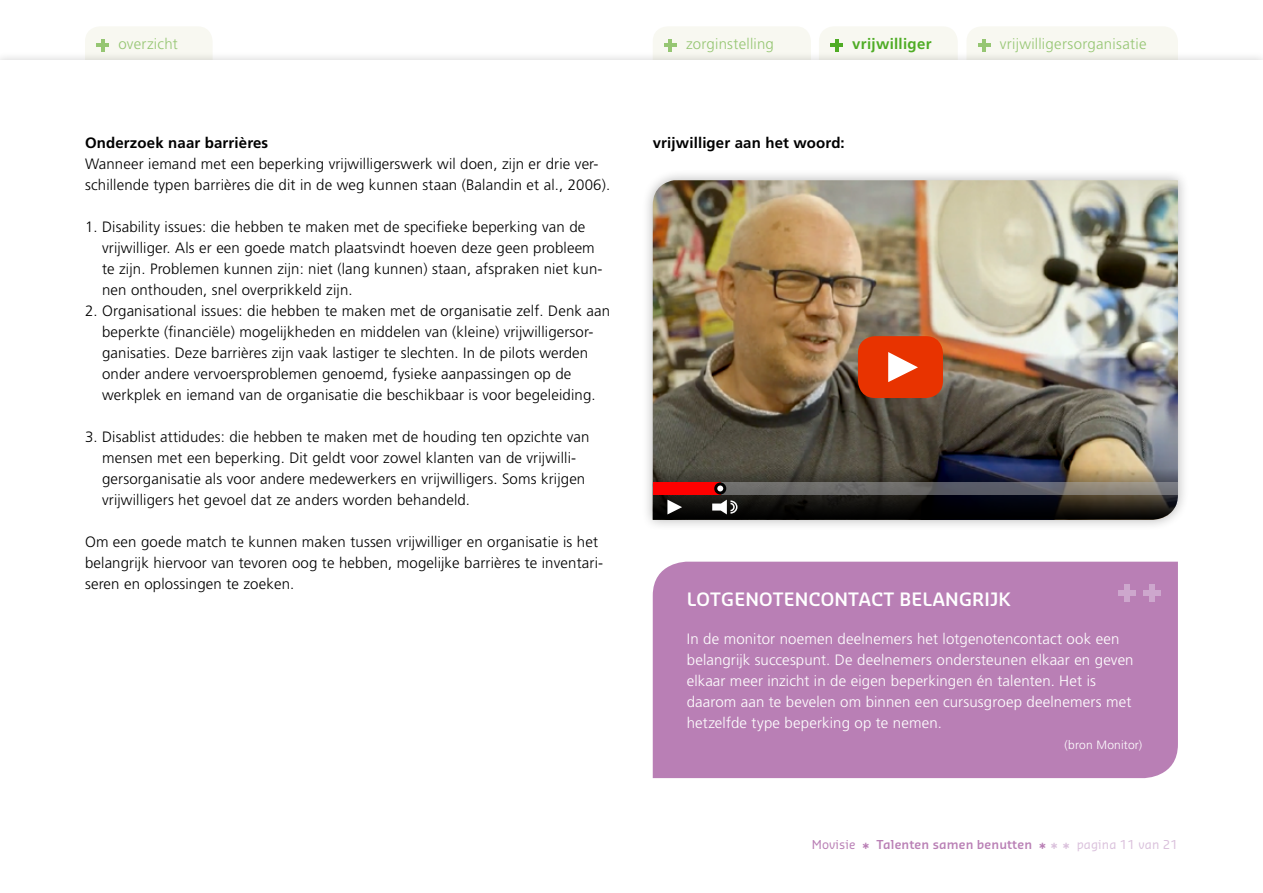
<style>
.page{position:relative;width:1263px;height:893px;background:#fff}
.page>*{position:absolute;margin:0;border:0;box-sizing:border-box;transform-origin:0 0}
.t1{font:600 18px "Sansa";letter-spacing:.01em;color:#fff}
.t2{font:300 15px/21px "Frutiger";letter-spacing:.01em;color:#000}
.t3{font:300 15px/21px "Frutiger";letter-spacing:.01em;color:#fff}
.t4{font:300 15px "Frutiger";letter-spacing:.015em;color:#96c673}
.t5{font:700 15px "Frutiger";letter-spacing:.01em;color:#000}
.t6{font:700 15px "Frutiger";letter-spacing:.02em;color:#4fac25}
.t7{font:600 12px "Sansa";letter-spacing:.01em;color:#b97fb5}
.t8{font:300 12px "Frutiger";letter-spacing:.015em;color:#fff}
.s1{font-weight:400}
.s2{font-size:15px}
.s3{font-size:15px;color:#dac1dc}
.s4{font-weight:400;color:#dac1dc}
</style>
<div class="page">
<div style="left:85px;top:27px;width:127px;height:23px;background:#f8f8f1"></div>
<hr style="left:101px;top:39px;width:4px;height:12px;background:#96c673">
<hr style="left:96px;top:43px;width:13px;height:4px;background:#96c673">
<div style="left:967px;top:27px;width:211px;height:23px;background:#f8f8f1"></div>
<hr style="left:982px;top:39px;width:4px;height:12px;background:#96c673">
<hr style="left:978px;top:43px;width:12px;height:4px;background:#96c673">
<div style="left:819px;top:27px;width:139px;height:23px;background:#f8f8f1"></div>
<hr style="left:830px;top:43px;width:13px;height:4px;background:#4fac25">
<div style="left:653px;top:27px;width:158px;height:23px;background:#f8f8f1"></div>
<hr style="left:668px;top:39px;width:4px;height:12px;background:#96c673">
<hr style="left:664px;top:43px;width:13px;height:4px;background:#96c673">
<div style="left:641px;top:169px;width:549px;height:363px;background:#000;opacity:.3"></div>
<img style="left:653px;top:180px;width:525px;height:285px">
<div style="left:858px;top:336px;width:85px;height:62px;background:#e83300;border-radius:17px"></div>
<svg style="left:888px;top:352px;width:30px;height:30px"></svg>
<svg style="left:653px;top:465px;width:525px;height:55px;background:#403735"></svg>
<div style="left:653px;top:562px;width:525px;height:216px;background:#b97fb5"></div>
<div style="left:1149px;top:585px;width:5px;height:17px;background:#cda7cd"></div>
<div style="left:1143px;top:591px;width:17px;height:5px;background:#cda7cd"></div>
<div style="left:1124px;top:585px;width:5px;height:17px;background:#cda7cd"></div>
<div style="left:1118px;top:591px;width:17px;height:5px;background:#cda7cd"></div>
<p class="t4" style="left:118px;top:36px;width:61px">overzicht</p>
<p class="t4" style="left:686px;top:36px;width:89px">zorginstelling</p>
<p class="t6" style="left:852px;top:35px;width:81px">vrijwilliger</p>
<p class="t4" style="left:1000px;top:36px;width:148px">vrijwilligersorganisatie</p>
<p class="t5" style="left:85px;top:134px;width:185px">Onderzoek naar barrières</p>
<p class="t2" style="left:85px;top:153px;width:527px">Wanneer iemand met een beperking vrijwilligerswerk wil doen, zijn er drie ver&shy;schillende typen barrières die dit in de weg kunnen staan (Balandin et al., 2006).</p>
<p class="t2" style="left:102px;top:216px;width:502px;text-indent:-17px">1. Disability issues: die hebben te maken met de specifieke beperking van de vrijwilliger. Als er een goede match plaatsvindt hoeven deze geen probleem te zijn. Problemen kunnen zijn: niet (lang kunnen) staan, afspraken niet kun&shy;nen onthouden, snel overprikkeld zijn.</p>
<p class="t2" style="left:102px;top:300px;width:510px;text-indent:-17px">2. Organisational issues: die hebben te maken met de organisatie zelf. Denk aan beperkte (financiële) mogelijkheden en middelen van (kleine) vrijwilligersor&shy;ganisaties. Deze barrières zijn vaak lastiger te slechten. In de pilots werden onder andere vervoersproblemen genoemd, fysieke aanpassingen op de werkplek en iemand van de organisatie die beschikbaar is voor begeleiding.</p>
<p class="t2" style="left:102px;top:426px;width:489px;text-indent:-17px">3. Disablist attidudes: die hebben te maken met de houding ten opzichte van mensen met een beperking. Dit geldt voor zowel klanten van de vrijwilli&shy;gersorganisatie als voor andere medewerkers en vrijwilligers. Soms krijgen vrijwilligers het gevoel dat ze anders worden behandeld.</p>
<p class="t2" style="left:85px;top:531px;width:520px">Om een goede match te kunnen maken tussen vrijwilliger en organisatie is het belangrijk hiervoor van tevoren oog te hebben, mogelijke barrières te inventari&shy;seren en oplossingen te zoeken.</p>
<p class="t5" style="left:653px;top:134px;width:194px">vrijwilliger aan het woord:</p>
<p class="t1" style="left:687px;top:587px;width:326px">LOTGENOTENCONTACT BELANGRIJK</p>
<p class="t3" style="left:687px;top:628px;width:448px">In de monitor noemen deelnemers het lotgenotencontact ook een belangrijk succespunt. De deelnemers ondersteunen elkaar en geven elkaar meer inzicht in de eigen beperkingen én talenten. Het is daarom aan te bevelen om binnen een cursusgroep deelnemers met hetzelfde type beperking op te nemen.</p>
<p class="t8" style="left:1064px;top:738px;width:79px">(bron Monitor)</p>
<p class="t7" style="left:812px;top:837px;width:368px"><span class="s1">Movisie</span> <span class="s2">*</span> Talenten samen benutten <span class="s2">*</span> <span class="s3">* *</span> <span class="s4">pagina 11 van 21</span></p>
</div>
